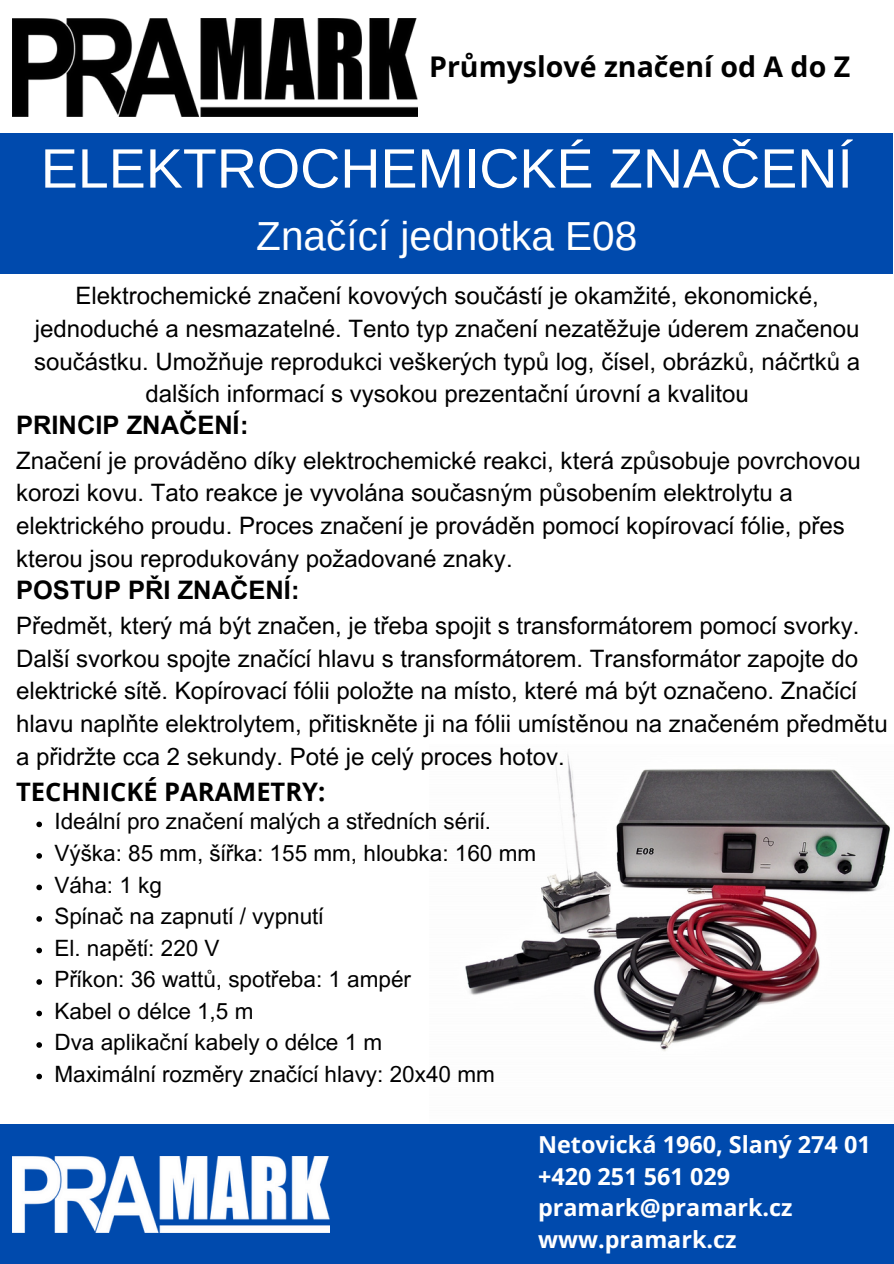
<style>
.page{position:relative;width:894px;height:1264px;background:#fff}
.page>*{position:absolute;margin:0;border:0;box-sizing:border-box;transform-origin:0 0}
.t1{font:55.5px "Arimo";color:#fff}
.t2{font:40.5px "Arimo";color:#fff}
.t3{font:700 28.5px "Open Sans";color:#000}
.t4{font:700 25.5px "Arial MT Pro";color:#000}
.t5{font:700 25.5px "Open Sans";color:#000}
.t6{font:24px/32.7px "Arial MT Pro";color:#000}
.t7{font:700 23.4px/31.5px "Open Sans";color:#fff}
.t8{font:22.5px "Arial MT Pro";color:#000}
</style>
<div class="page">
<div style="left:0;top:133px;width:893px;height:141px;background:#004aad"></div>
<div style="left:0;top:1124px;width:893px;height:139px;background:#004aad"></div>
<img style="left:12px;top:18px;width:405px;height:98px">
<img style="left:12px;top:1156px;width:317px;height:76px">
<img style="left:465px;top:754px;width:425px;height:297px">
<svg style="left:36px;top:821px;width:6px;height:6px"></svg>
<svg style="left:36px;top:853px;width:6px;height:5px"></svg>
<svg style="left:36px;top:884px;width:6px;height:6px"></svg>
<svg style="left:36px;top:916px;width:6px;height:5px"></svg>
<svg style="left:36px;top:947px;width:6px;height:6px"></svg>
<svg style="left:36px;top:979px;width:6px;height:5px"></svg>
<svg style="left:36px;top:1010px;width:6px;height:6px"></svg>
<svg style="left:36px;top:1042px;width:6px;height:5px"></svg>
<svg style="left:36px;top:1073px;width:6px;height:6px"></svg>
<h5 class="t3" style="left:429px;top:47px;width:422px">Průmyslové značení od A do Z</h5>
<h1 class="t1" style="left:41px;top:137px;width:813px">ELEKTROCHEMICKÉ ZNAČENÍ</h1>
<h1 class="t2" style="left:256px;top:213px;width:382px">Značící jednotka E08</h1>
<p class="t6" style="left:34px;top:283px;width:827px;text-align:center">Elektrochemické značení kovových součástí je okamžité, ekonomické, jednoduché a nesmazatelné. Tento typ značení nezatěžuje úderem značenou součástku. Umožňuje reprodukci veškerých typů log, čísel, obrázků, náčrtků a dalších informací s vysokou prezentační úrovní a kvalitou</p>
<h3 class="t4" style="left:16px;top:415px;width:234px">PRINCIP ZNAČENÍ:</h3>
<h3 class="t6" style="left:16px;top:447px;width:846px">Značení je prováděno díky elektrochemické reakci, která způsobuje povrchovou korozi kovu. Tato reakce je vyvolána současným působením elektrolytu a elektrického proudu. Proces značení je prováděn pomocí kopírovací fólie, přes kterou jsou reprodukovány požadované znaky.</h3>
<h3 class="t4" style="left:16px;top:580px;width:285px">POSTUP PŘI ZNAČENÍ:</h3>
<h3 class="t6" style="left:16px;top:612px;width:872px">Předmět, který má být značen, je třeba spojit s transformátorem pomocí svorky.<br>Další svorkou spojte značící hlavu s transformátorem. Transformátor zapojte do elektrické sítě. Kopírovací fólii položte na místo, které má být označeno. Značící hlavu naplňte elektrolytem, přitiskněte ji na fólii umístěnou na značeném předmětu a přidržte cca 2 sekundy. Poté je celý proces hotov.</h3>
<p class="t5" style="left:16px;top:774px;width:311px">TECHNICKÉ PARAMETRY:</p>
<p class="t8" style="left:54px;top:813px;width:438px">Ideální pro značení malých a středních sérií.</p>
<p class="t8" style="left:54px;top:844px;width:483px">Výška: 85 mm, šířka: 155 mm, hloubka: 160 mm</p>
<p class="t8" style="left:54px;top:876px;width:109px">Váha: 1 kg</p>
<p class="t8" style="left:54px;top:907px;width:270px">Spínač na zapnutí / vypnutí</p>
<p class="t8" style="left:54px;top:939px;width:167px">El. napětí: 220 V</p>
<p class="t8" style="left:54px;top:970px;width:358px">Příkon: 36 wattů, spotřeba: 1 ampér</p>
<p class="t8" style="left:54px;top:1002px;width:200px">Kabel o délce 1,5 m</p>
<p class="t8" style="left:54px;top:1033px;width:329px">Dva aplikační kabely o délce 1 m</p>
<p class="t8" style="left:54px;top:1065px;width:442px">Maximální rozměry značící hlavy: 20x40 mm</p>
<h5 class="t7" style="left:538px;top:1128px;width:334px">Netovická 1960, Slaný 274 01 +420 251 561 029 pramark@pramark.cz www.pramark.cz</h5>
</div>
